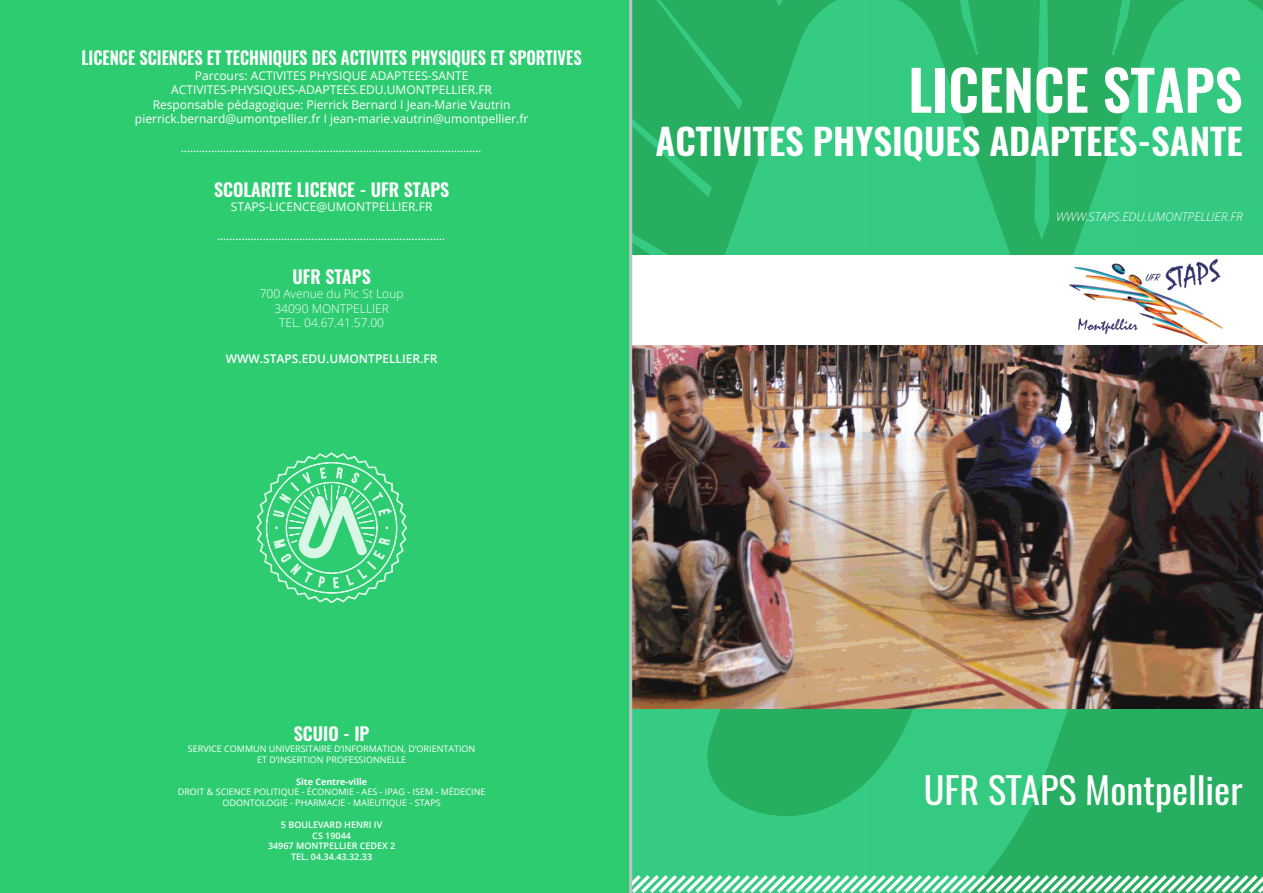
<style>
.page{position:relative;width:1263px;height:893px;background:#fff}
.page>*{position:absolute;margin:0;border:0;box-sizing:border-box;transform-origin:0 0}
.t1{font:600 55.5px "Oswald";color:#fff}
.t2{font:600 36px "Oswald";color:#fff}
.t3{font:36px "Oswald";color:#fff;scale:1.06 1}
.t4{font:600 18px "Oswald";color:#fff;scale:.92 1}
.t5{font:600 18px "Oswald";color:#fff}
.t6{font:12px "Open Sans";color:#fff}
.t7{font:italic 12px "Open Sans";color:#fff}
.t8{font:300 12px "Open Sans";color:#fff}
.t9{font:italic 300 12px "Open Sans";color:#fff}
.t10{font:600 12px "Open Sans";color:#fff}
.t11{font:9px "Open Sans";color:#fff}
.t12{font:600 9px "Open Sans";color:#fff}
.t13{font:700 9px "Open Sans";color:#fff}
</style>
<div class="page">
<div style="left:0;top:0;width:1263px;height:893px;background:#231f20;opacity:.5"></div>
<img style="left:632px;top:347px;width:631px;height:361px">
<svg style="left:632px;top:871px;width:631px;height:22px"></svg>
<div style="left:342px;top:253px;width:921px;height:94px;background:#fff"></div>
<div style="left:0;top:0;width:632px;height:893px;background:#2ecc71"></div>
<img style="left:1069px;top:258px;width:153px;height:85px">
<p class="t4" style="left:81px;top:45px;width:545px">LICENCE SCIENCES ET TECHNIQUES DES ACTIVITES PHYSIQUES ET SPORTIVES</p>
<p class="t6" style="left:195px;top:67px;width:275px">Parcours: ACTIVITES PHYSIQUE ADAPTEES-SANTE</p>
<p class="t6" style="left:171px;top:82px;width:322px">ACTIVITES-PHYSIQUES-ADAPTEES.EDU.UMONTPELLIER.FR</p>
<p class="t6" style="left:153px;top:96px;width:359px">Responsable pédagogique: Pierrick Bernard I Jean-Marie Vautrin</p>
<p class="t6" style="left:135px;top:110px;width:395px">pierrick.bernard@umontpellier.fr I jean-marie.vautrin@umontpellier.fr</p>
<p class="t7" style="left:181px;top:139px;width:302px">...................................................................................................</p>
<p class="t5" style="left:214px;top:177px;width:237px">SCOLARITE LICENCE - UFR STAPS</p>
<p class="t6" style="left:231px;top:199px;width:203px">STAPS-LICENCE@UMONTPELLIER.FR</p>
<p class="t7" style="left:218px;top:227px;width:229px">...........................................................................</p>
<p class="t5" style="left:292px;top:264px;width:80px">UFR STAPS</p>
<p class="t8" style="left:260px;top:286px;width:145px">700 Avenue du Pic St Loup</p>
<p class="t8" style="left:274px;top:300px;width:116px">34090 MONTPELLIER</p>
<p class="t8" style="left:279px;top:315px;width:106px">TEL. 04.67.41.57.00</p>
<p class="t10" style="left:226px;top:351px;width:213px">WWW.STAPS.EDU.UMONTPELLIER.FR</p>
<p class="t1" style="left:908px;top:51px;width:336px">LICENCE STAPS</p>
<p class="t2" style="left:656px;top:116px;width:589px">ACTIVITES PHYSIQUES ADAPTEES-SANTE</p>
<p class="t9" style="left:1056px;top:208px;width:188px">WWW.STAPS.EDU.UMONTPELLIER.FR</p>
<p class="t5" style="left:294px;top:721px;width:77px">SCUIO - IP</p>
<p class="t11" style="left:188px;top:743px;width:289px">SERVICE COMMUN UNIVERSITAIRE D’INFORMATION, D’ORIENTATION</p>
<p class="t11" style="left:257px;top:753px;width:150px">ET D’INSERTION PROFESSIONNELLE</p>
<p class="t13" style="left:296px;top:775px;width:73px">Site Centre-ville</p>
<p class="t11" style="left:178px;top:786px;width:309px">DROIT &amp; SCIENCE POLITIQUE - ÉCONOMIE - AES - IPAG - ISEM - MÉDECINE</p>
<p class="t11" style="left:223px;top:797px;width:220px">ODONTOLOGIE - PHARMACIE - MAÏEUTIQUE - STAPS</p>
<p class="t12" style="left:281px;top:818px;width:103px">5 BOULEVARD HENRI IV</p>
<p class="t12" style="left:312px;top:829px;width:40px">CS 19044</p>
<p class="t12" style="left:268px;top:840px;width:129px">34967 MONTPELLIER CEDEX 2</p>
<p class="t12" style="left:291px;top:851px;width:83px">TEL. 04.34.43.32.33</p>
<p class="t3" style="left:924px;top:765px;width:302px">UFR STAPS Montpellier</p>
</div>
